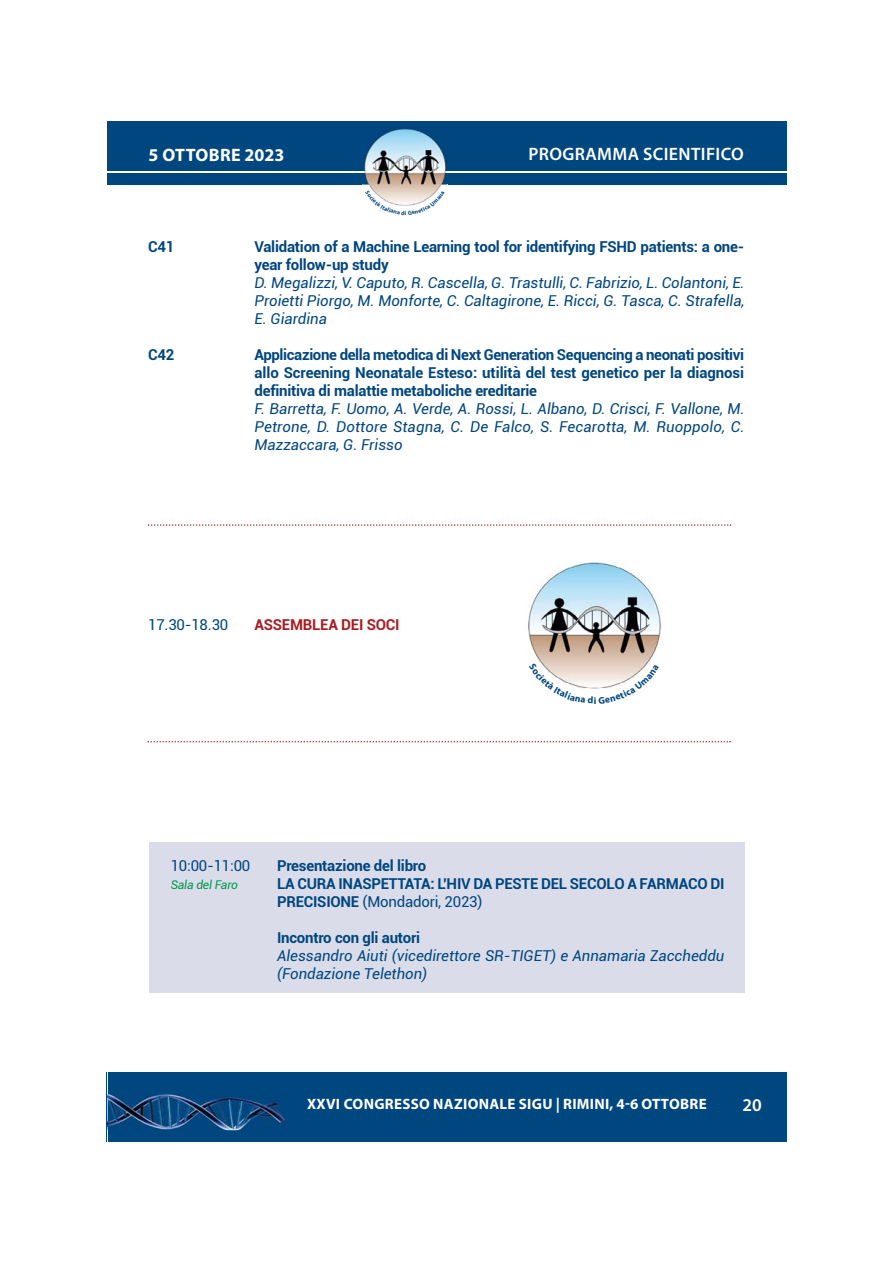
<style>
.page{position:relative;width:893px;height:1263px;background:#fff}
.page>*{position:absolute;margin:0;border:0;box-sizing:border-box;transform-origin:0 0}
.t1{font:600 18px "Myriad Pro";letter-spacing:.02em;color:#fff}
.t2{font:700 18px "Myriad Pro";color:#fff}
.t3{font:700 15px/18px "Roboto";letter-spacing:-.015em;color:#00467f}
.t4{font:italic 15px/18px "Roboto";color:#00467f;text-align:justify}
.t5{font:700 15px "Myriad Pro";letter-spacing:.02em;color:#fff}
.t6{font:15px "Roboto";letter-spacing:-.015em;color:#00467f}
.t7{font:700 15px "Roboto";letter-spacing:-.015em;color:#a81d21}
.t8{font:italic 12px "Roboto";letter-spacing:-.015em;color:#00974d}
.s1{font-weight:400}
</style>
<div class="page">
<div style="left:108px;top:121px;width:678px;height:64px;background:#00467f"></div>
<hr style="left:106px;top:171px;width:680px;height:2px;background:#fff">
<img style="left:362px;top:129px;width:85px;height:61px">
<img style="left:362px;top:171px;width:85px;height:2px">
<div style="left:108px;top:1072px;width:678px;height:70px;background:#00467f"></div>
<img style="left:108px;top:1094px;width:177px;height:36px">
<img style="left:528px;top:563px;width:134px;height:100px">
<svg style="left:148px;top:524px;width:583px;height:2px"></svg>
<svg style="left:147px;top:741px;width:584px;height:1px"></svg>
<div style="left:149px;top:842px;width:595px;height:151px;background:#dadde9"></div>
<svg style="left:372px;top:190px;width:70px;height:16px"></svg>
<svg style="left:540px;top:663px;width:109px;height:26px"></svg>
<p class="t2" style="left:149px;top:148px;width:137px">5 OTTOBRE 2023</p>
<p class="t1" style="left:528px;top:143px;width:217px">PROGRAMMA SCIENTIFICO</p>
<p class="t3" style="left:148px;top:238px;width:28px">C41</p>
<p class="t3" style="left:254px;top:238px;width:491px">Validation of a Machine Learning tool for identifying FSHD patients: a one&shy;year follow-up study</p>
<p class="t4" style="left:254px;top:274px;width:492px">D. Megalizzi, V. Caputo, R. Cascella, G. Trastulli, C. Fabrizio, L. Colantoni, E.<br>Proietti Piorgo, M. Monforte, C. Caltagirone, E. Ricci, G. Tasca, C. Strafella, E. Giardina</p>
<p class="t3" style="left:148px;top:346px;width:28px">C42</p>
<p class="t3" style="left:254px;top:346px;width:491px;text-align:justify">Applicazione della metodica di Next Generation Sequencing a neonati positivi allo Screening Neonatale Esteso: utilità del test genetico per la diagnosi definitiva di malattie metaboliche ereditarie</p>
<p class="t4" style="left:254px;top:400px;width:492px">F. Barretta, F. Uomo, A. Verde, A. Rossi, L. Albano, D. Crisci, F. Vallone, M.<br>Petrone, D. Dottore Stagna, C. De Falco, S. Fecarotta, M. Ruoppolo, C.<br>Mazzaccara, G. Frisso</p>
<p class="t6" style="left:148px;top:616px;width:82px">17.30-18.30</p>
<p class="t7" style="left:254px;top:616px;width:147px">ASSEMBLEA DEI SOCI</p>
<p class="t6" style="left:171px;top:857px;width:81px">10:00-11:00</p>
<p class="t3" style="left:277px;top:857px;width:151px">Presentazione del libro</p>
<p class="t8" style="left:171px;top:878px;width:69px">Sala del Faro</p>
<p class="t3" style="left:277px;top:875px;width:449px">LA CURA INASPETTATA: L'HIV DA PESTE DEL SECOLO A FARMACO DI<br>PRECISIONE <span class="s1">(Mondadori, 2023)</span></p>
<p class="t3" style="left:277px;top:929px;width:145px">Incontro con gli autori</p>
<p class="t4" style="left:277px;top:947px;width:449px">Alessandro Aiuti (vicedirettore SR-TIGET) e Annamaria Zaccheddu (Fondazione Telethon)</p>
<p class="t5" style="left:307px;top:1098px;width:401px">XXVI CONGRESSO NAZIONALE SIGU | RIMINI, 4-6 OTTOBRE</p>
<p class="t1" style="left:742px;top:1094px;width:21px">20</p>
</div>
